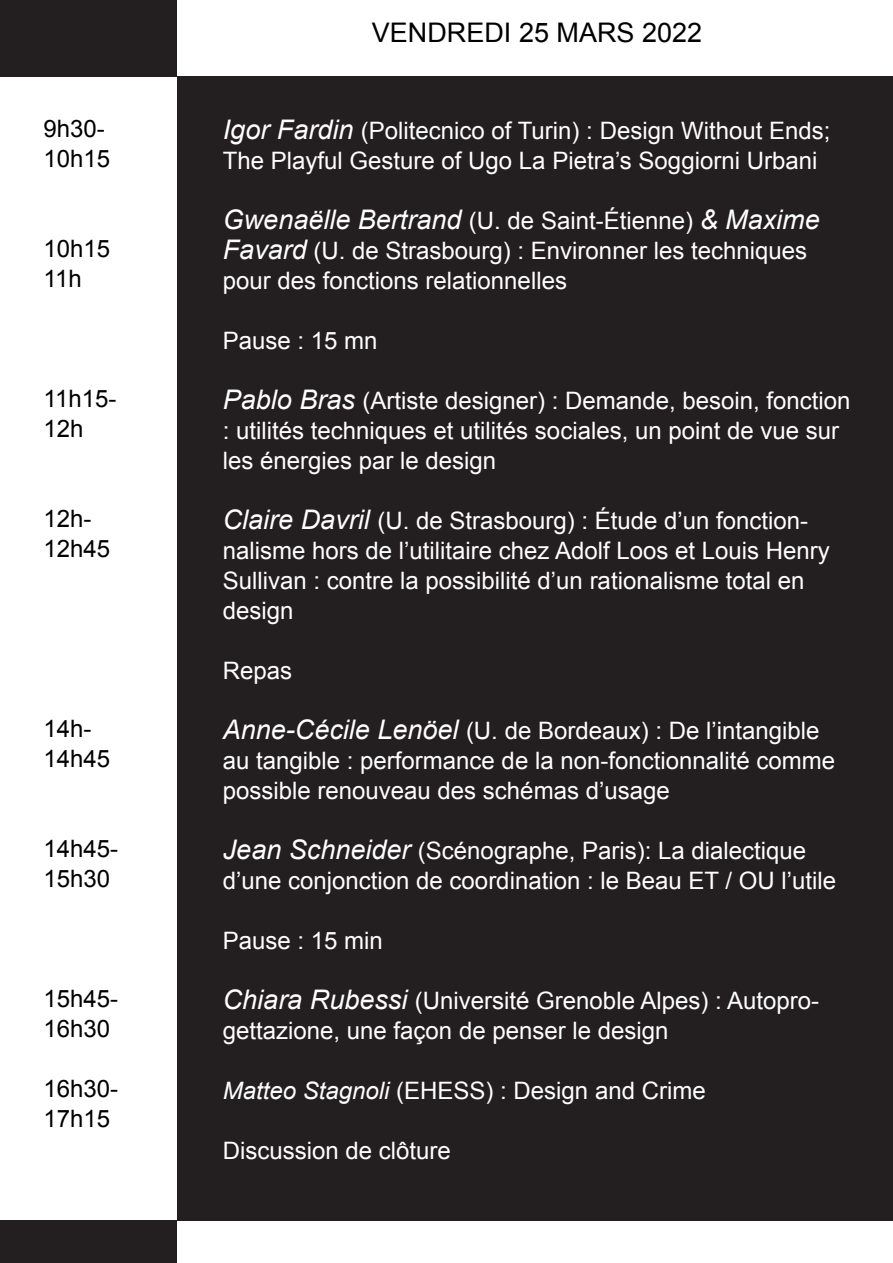
<style>
.page{position:relative;width:893px;height:1263px;background:#fff}
.page>*{position:absolute;margin:0;border:0;box-sizing:border-box;transform-origin:0 0}
.t1{font:italic 27px "Arial";color:#fff}
.t2{font:27px "Arial";color:#000}
.t3{font:24px/30px "Arial";color:#fff}
.t4{font:24px "Arial";color:#000}
.s1{font-style:italic;font-size:27px}
.s2{font-style:normal;font-size:24px}
.s3{font-style:italic}
</style>
<div class="page">
<div style="left:165px;top:76px;width:728px;height:1145px;background:#231f20"></div>
<div style="left:0;top:76px;width:177px;height:1145px;background:#fff"></div>
<div style="left:0;top:1221px;width:177px;height:42px;background:#231f20"></div>
<div style="left:0;top:0;width:177px;height:76px;background:#231f20"></div>
<p class="t4" style="left:44px;top:113px;width:63px">9h30-</p>
<p class="t4" style="left:44px;top:143px;width:68px">10h15</p>
<p class="t4" style="left:44px;top:233px;width:68px">10h15</p>
<p class="t4" style="left:44px;top:263px;width:40px">11h</p>
<p class="t4" style="left:44px;top:383px;width:74px">11h15-</p>
<p class="t4" style="left:44px;top:413px;width:42px">12h</p>
<p class="t4" style="left:44px;top:503px;width:50px">12h-</p>
<p class="t4" style="left:44px;top:533px;width:68px">12h45</p>
<p class="t4" style="left:44px;top:713px;width:50px">14h-</p>
<p class="t4" style="left:44px;top:743px;width:68px">14h45</p>
<p class="t4" style="left:44px;top:833px;width:76px">14h45-</p>
<p class="t4" style="left:44px;top:863px;width:68px">15h30</p>
<p class="t4" style="left:44px;top:983px;width:76px">15h45-</p>
<p class="t4" style="left:44px;top:1013px;width:68px">16h30</p>
<p class="t4" style="left:44px;top:1073px;width:76px">16h30-</p>
<p class="t4" style="left:44px;top:1103px;width:68px">17h15</p>
<p class="t2" style="left:372px;top:15px;width:332px">VENDREDI 25 MARS 2022</p>
<p class="t3" style="left:223px;top:116px;width:609px"><span class="s1">Igor Fardin</span> (Politecnico of Turin) : Design Without Ends;<br>The Playful Gesture of Ugo La Pietra’s Soggiorni Urbani</p>
<p class="t1" style="left:223px;top:202px;width:598px">Gwenaëlle Bertrand <span class="s2">(U. de Saint-Étienne)</span> &amp; Maxime</p>
<p class="t3" style="left:223px;top:236px;width:586px"><span class="s1">Favard</span> (U. de Strasbourg) : Environner les techniques pour des fonctions relationnelles</p>
<p class="t3" style="left:223px;top:326px;width:156px">Pause : 15 mn</p>
<p class="t3" style="left:223px;top:386px;width:629px"><span class="s1">Pablo Bras</span> (Artiste designer) : Demande, besoin, fonction : utilités techniques et utilités sociales, un point de vue sur les énergies par le design</p>
<p class="t3" style="left:223px;top:506px;width:608px"><span class="s1">Claire Davril</span> (U. de Strasbourg) : Étude d’un fonction&shy;nalisme hors de l’utilitaire chez Adolf Loos et Louis Henry Sullivan : contre la possibilité d’un rationalisme total en design</p>
<p class="t3" style="left:223px;top:656px;width:71px">Repas</p>
<p class="t3" style="left:223px;top:716px;width:614px"><span class="s1">Anne-Cécile Lenöel</span> (U. de Bordeaux) : De l’intangible au tangible : performance de la non-fonctionnalité comme possible renouveau des schémas d’usage</p>
<p class="t3" style="left:223px;top:836px;width:615px"><span class="s1">Jean Schneider</span> (Scénographe, Paris): La dialectique d’une conjonction de coordination : le Beau ET / OU l’utile</p>
<p class="t3" style="left:223px;top:926px;width:162px">Pause : 15 min</p>
<p class="t3" style="left:223px;top:986px;width:598px"><span class="s1">Chiara Rubessi</span> (Université Grenoble Alpes) : Autopro&shy;gettazione, une façon de penser le design</p>
<p class="t3" style="left:223px;top:1076px;width:484px"><span class="s3">Matteo Stagnoli</span> (EHESS) : Design and Crime</p>
<p class="t3" style="left:223px;top:1136px;width:230px">Discussion de clôture</p>
</div>
